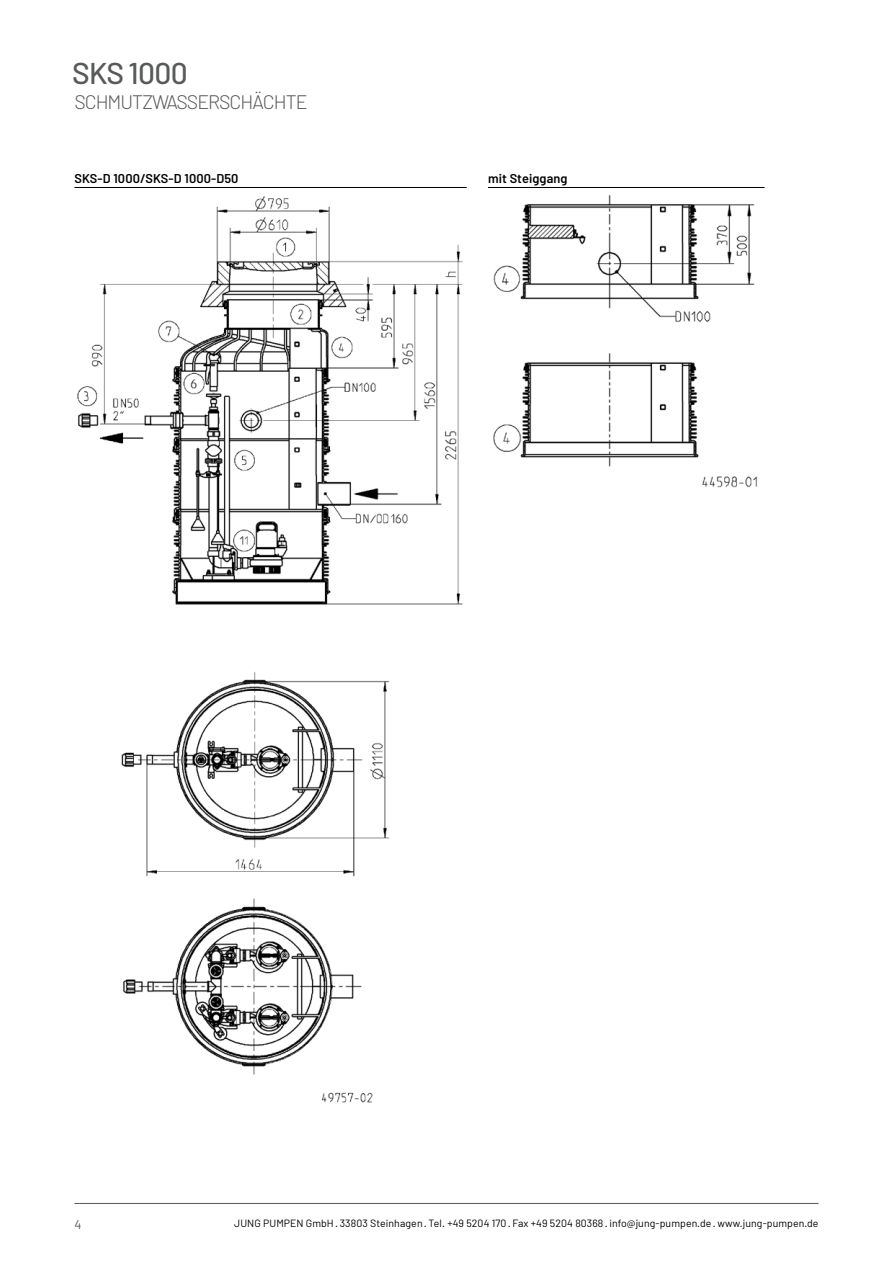
<style>
.page{position:relative;width:893px;height:1263px;background:#fff}
.page>*{position:absolute;margin:0;border:0;box-sizing:border-box;transform-origin:0 0}
.t1{font:500 30px "Barlow";letter-spacing:-.025em;color:#58595b}
.t2{font:300 19.5px "Barlow";letter-spacing:-.05em;color:#58595b}
.t3{font:600 12.75px "Barlow";letter-spacing:.01em;color:#000}
.t4{font:12.75px "Barlow";color:#58595b}
.t5{font:10.5px "Barlow";letter-spacing:.01em;color:#000}
</style>
<div class="page">
<hr style="left:74px;top:1203px;width:745px;height:1px;background:#58595b">
<hr style="left:74px;top:187px;width:393px;height:1px;background:#000">
<img style="left:77px;top:196px;width:386px;height:907px">
<hr style="left:488px;top:187px;width:276px;height:1px;background:#000">
<img style="left:493px;top:194px;width:264px;height:294px">
<h1 class="t1" style="left:72px;top:55px;width:117px">SKS 1000</h1>
<h2 class="t2" style="left:74px;top:90px;width:235px">SCHMUTZWASSERSCHÄCHTE</h2>
<p class="t3" style="left:74px;top:170px;width:166px">SKS-D 1000/SKS-D 1000-D50</p>
<p class="t3" style="left:488px;top:170px;width:81px">mit Steiggang</p>
<p class="t4" style="left:74px;top:1216px;width:9px">4</p>
<p class="t5" style="left:234px;top:1216px;width:586px">JUNG PUMPEN GmbH · 33803 Steinhagen · Tel. +49 5204 170 · Fax +49 5204 80368 · info@jung-pumpen.de · www.jung-pumpen.de</p>
</div>
